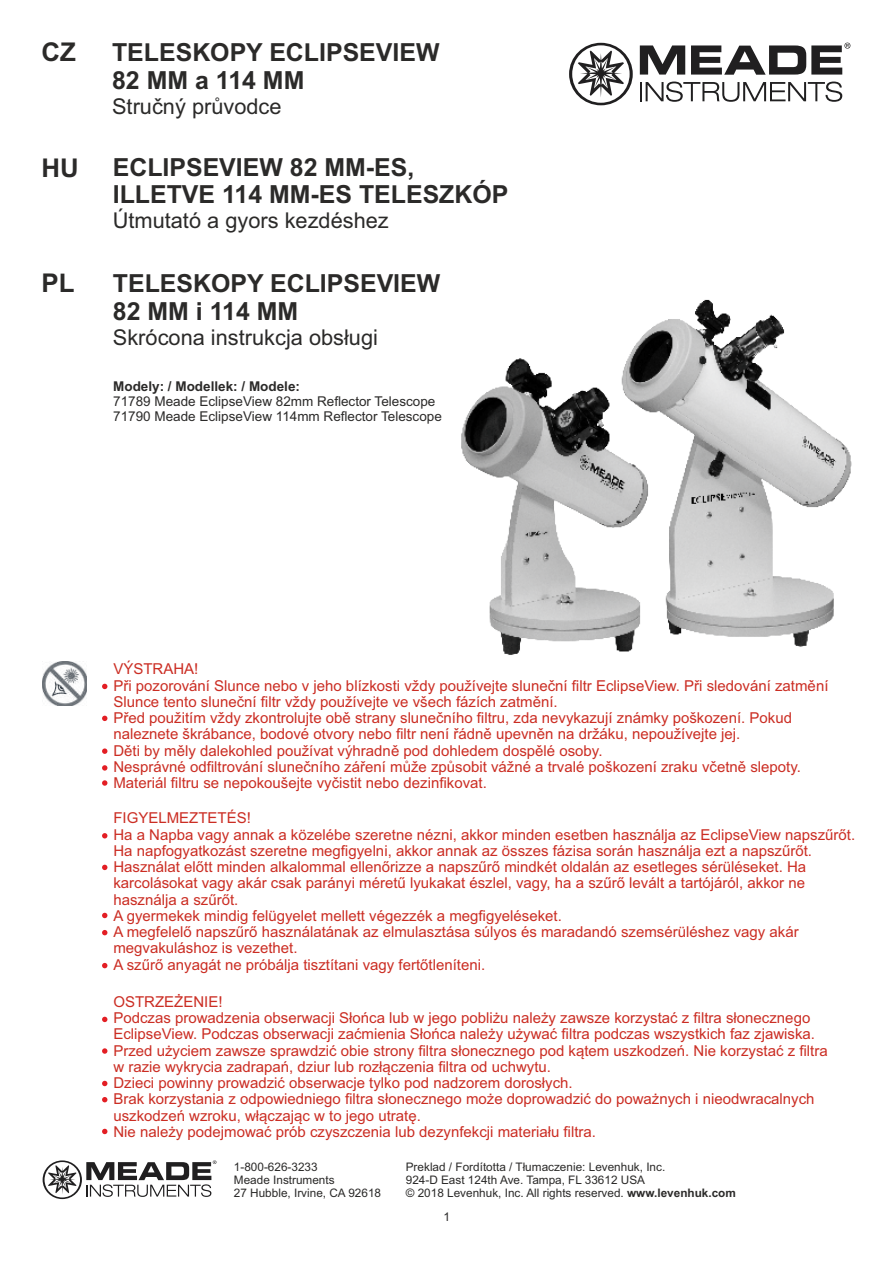
<style>
.page{position:relative;width:893px;height:1263px;background:#fff}
.page>*{position:absolute;margin:0;border:0;box-sizing:border-box;transform-origin:0 0}
.t1{font:700 25.8px "Arial";color:#2b2a29}
.t2{font:700 24.9px/27.8px "Arial";color:#2b2a29}
.t3{font:21.75px "Arial";color:#2b2a29}
.t4{font:15px/16.2px "Arial";color:#cb2d23}
.t5{font:13.5px/15.1px "Arial";color:#2b2a29}
.t6{font:700 13.5px "Arial";color:#2b2a29}
.t7{font:12px "Arial";color:#2b2a29}
.t8{font:11.7px/13.2px "Arial";color:#2b2a29}
.s1{font-weight:700}
</style>
<div class="page">
<svg style="left:43px;top:1160px;width:173px;height:39px"></svg>
<svg style="left:640px;top:45px;width:45px;height:30px"></svg>
<svg style="left:691px;top:43px;width:159px;height:32px"></svg>
<svg style="left:640px;top:82px;width:202px;height:20px"></svg>
<svg style="left:569px;top:43px;width:64px;height:62px"></svg>
<img style="left:43px;top:662px;width:44px;height:43px">
<img style="left:461px;top:358px;width:156px;height:297px">
<img style="left:617px;top:299px;width:235px;height:353px">
<svg style="left:102px;top:684px;width:5px;height:5px"></svg>
<svg style="left:102px;top:716px;width:5px;height:5px"></svg>
<svg style="left:102px;top:748px;width:5px;height:6px"></svg>
<svg style="left:102px;top:765px;width:5px;height:6px"></svg>
<svg style="left:102px;top:780px;width:5px;height:6px"></svg>
<svg style="left:102px;top:833px;width:5px;height:5px"></svg>
<svg style="left:102px;top:865px;width:5px;height:5px"></svg>
<svg style="left:102px;top:913px;width:5px;height:5px"></svg>
<svg style="left:102px;top:930px;width:5px;height:5px"></svg>
<svg style="left:102px;top:963px;width:5px;height:5px"></svg>
<svg style="left:102px;top:1017px;width:5px;height:5px"></svg>
<svg style="left:102px;top:1048px;width:5px;height:6px"></svg>
<svg style="left:102px;top:1081px;width:5px;height:5px"></svg>
<svg style="left:102px;top:1129px;width:5px;height:5px"></svg>
<svg style="left:102px;top:1097px;width:5px;height:5px"></svg>
<h1 class="t1" style="left:42px;top:43px;width:36px">CZ</h1>
<h1 class="t1" style="left:42px;top:158px;width:39px">HU</h1>
<h2 class="t2" style="left:112px;top:41px;width:329px">TELESKOPY ECLIPSEVIEW<br>82 MM a 114 MM</h2>
<h3 class="t3" style="left:112px;top:98px;width:171px">Stručný průvodce</h3>
<h2 class="t2" style="left:113px;top:155px;width:397px">ECLIPSEVIEW 82 MM-ES,<br>ILLETVE 114 MM-ES TELESZKÓP</h2>
<h3 class="t3" style="left:113px;top:212px;width:278px">Útmutató a gyors kezdéshez</h3>
<h1 class="t1" style="left:42px;top:274px;width:35px">PL</h1>
<h2 class="t2" style="left:113px;top:271px;width:329px">TELESKOPY ECLIPSEVIEW<br>82 MM i 114 MM</h2>
<h3 class="t3" style="left:113px;top:329px;width:267px">Skrócona instrukcja obsługi</h3>
<p class="t6" style="left:113px;top:381px;width:188px">Modely: / Modellek: / Modele:</p>
<p class="t5" style="left:113px;top:395px;width:330px">71789 Meade EclipseView 82mm Reflector Telescope<br>71790 Meade EclipseView 114mm Reflector Telescope</p>
<p class="t4" style="left:113px;top:662px;width:717px">VÝSTRAHA!<br>Při pozorování Slunce nebo v jeho blízkosti vždy používejte sluneční filtr EclipseView. Při sledování zatmění Slunce tento sluneční filtr vždy používejte ve všech fázích zatmění.<br>Před použitím vždy zkontrolujte obě strany slunečního filtru, zda nevykazují známky poškození. Pokud naleznete škrábance, bodové otvory nebo filtr není řádně upevněn na držáku, nepoužívejte jej.<br>Děti by měly dalekohled používat výhradně pod dohledem dospělé osoby.<br>Nesprávné odfiltrování slunečního záření může způsobit vážné a trvalé poškození zraku včetně slepoty.<br>Materiál filtru se nepokoušejte vyčistit nebo dezinfikovat.</p>
<p class="t4" style="left:113px;top:811px;width:743px">FIGYELMEZTETÉS!<br>Ha a Napba vagy annak a közelébe szeretne nézni, akkor minden esetben használja az EclipseView napszűrőt.<br>Ha napfogyatkozást szeretne megfigyelni, akkor annak az összes fázisa során használja ezt a napszűrőt.<br>Használat előtt minden alkalommal ellenőrizze a napszűrő mindkét oldalán az esetleges sérüléseket. Ha karcolásokat vagy akár csak parányi méretű lyukakat észlel, vagy, ha a szűrő levált a tartójáról, akkor ne használja a szűrőt.<br>A gyermekek mindig felügyelet mellett végezzék a megfigyeléseket.<br>A megfelelő napszűrő használatának az elmulasztása súlyos és maradandó szemsérüléshez vagy akár megvakuláshoz is vezethet.<br>A szűrő anyagát ne próbálja tisztítani vagy fertőtleníteni.</p>
<p class="t4" style="left:113px;top:995px;width:716px">OSTRZEŻENIE!<br>Podczas prowadzenia obserwacji Słońca lub w jego pobliżu należy zawsze korzystać z filtra słonecznego EclipseView. Podczas obserwacji zaćmienia Słońca należy używać filtra podczas wszystkich faz zjawiska.<br>Przed użyciem zawsze sprawdzić obie strony filtra słonecznego pod kątem uszkodzeń. Nie korzystać z filtra w razie wykrycia zadrapań, dziur lub rozłączenia filtra od uchwytu.<br>Dzieci powinny prowadzić obserwacje tylko pod nadzorem dorosłych.<br>Brak korzystania z odpowiedniego filtra słonecznego może doprowadzić do poważnych i nieodwracalnych uszkodzeń wzroku, włączając w to jego utratę.<br>Nie należy podejmować prób czyszczenia lub dezynfekcji materiału filtra.</p>
<p class="t8" style="left:234px;top:1161px;width:149px">1-800-626-3233<br>Meade Instruments<br>27 Hubble, Irvine, CA 92618</p>
<p class="t8" style="left:406px;top:1161px;width:332px">Preklad / Fordította / Tłumaczenie: Levenhuk, Inc.<br>924-D East 124th Ave. Tampa, FL 33612 USA<br>© 2018 Levenhuk, Inc. All rights reserved. <span class="s1">www.levenhuk.com</span></p>
<p class="t7" style="left:444px;top:1212px;width:8px">1</p>
</div>
